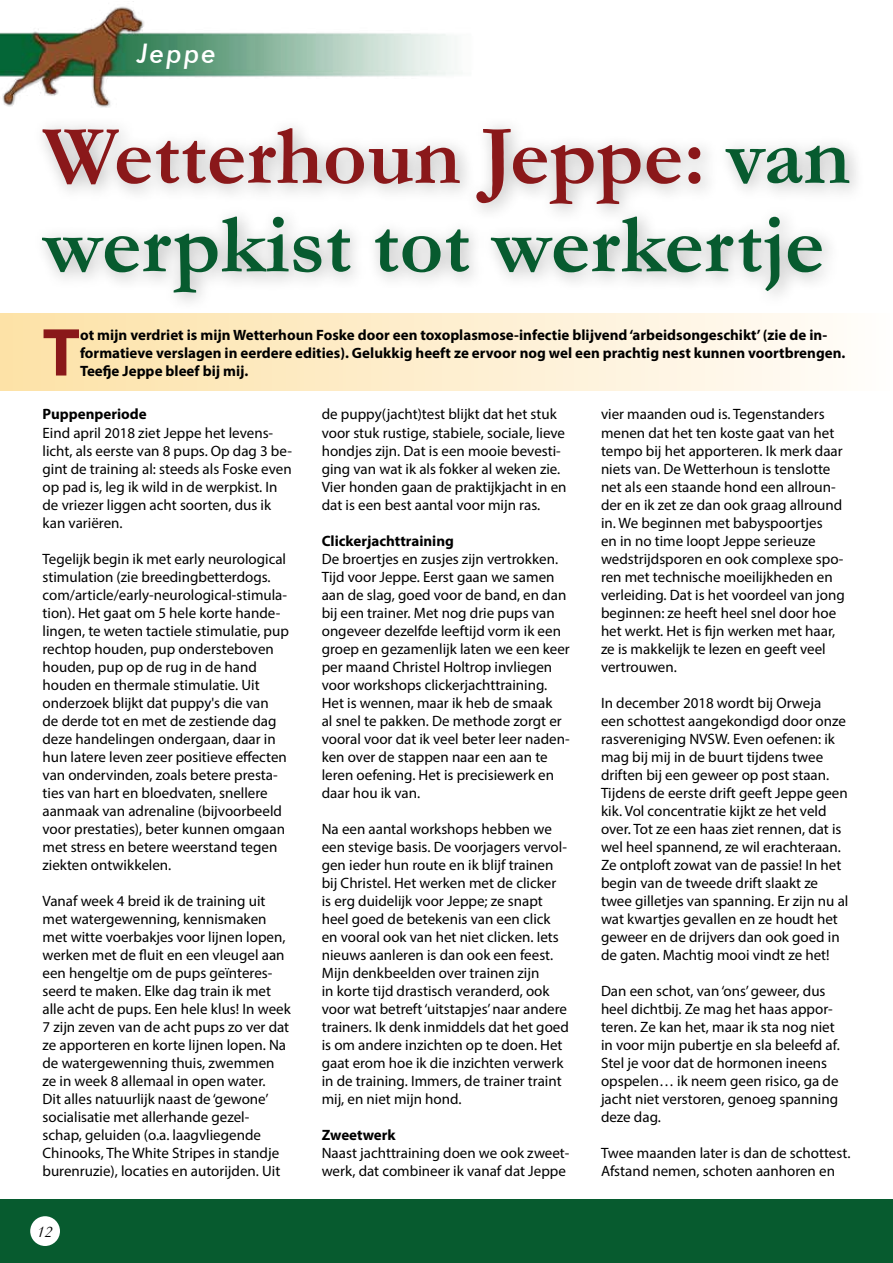
<style>
.page{position:relative;width:893px;height:1263px;background:#fff}
.page>*{position:absolute;margin:0;border:0;box-sizing:border-box;transform-origin:0 0}
.t1{font:700 84.9px/88.5px "Garamond";color:#075b2f}
.t2{font:700 68.4px "Myriad Pro";color:#8a181a}
.t3{font:italic 500 27px "Futura BT";letter-spacing:.075em;color:#fff}
.t4{font:italic 16.5px "Garamond";color:#000}
.t5{font:15px/18px "Myriad Pro";color:#000}
.t6{font:700 15px/18px "Myriad Pro";color:#000}
.s1{color:#8a181a}
</style>
<div class="page">
<div style="left:0;top:1199px;width:893px;height:64px;background:#075b2f"></div>
<div style="left:30px;top:1216px;width:30px;height:30px;background:#fff;border-radius:50%"></div>
<div style="left:30px;top:115px;width:838px;height:197px;background:#000;opacity:.3"></div>
<div style="left:0;top:314px;width:893px;height:76px;background:linear-gradient(to right,#fde1a6,#fffdfa)"></div>
<img style="left:0;top:1px;width:456px;height:106px">
<h3 class="t3" style="left:137px;top:37px;width:80px">Jeppe</h3>
<h1 class="t1" style="left:43px;top:112px;width:809px"><span class="s1">Wetterhoun Jeppe:</span> van werpkist tot werkertje</h1>
<h2 class="t2" style="left:43px;top:308px;width:39px">T</h2>
<p class="t6" style="left:80px;top:325px;width:767px">ot mijn verdriet is mijn Wetterhoun Foske door een toxoplasmose-infectie blijvend ‘arbeidsongeschikt’ (zie de in&shy;formatieve verslagen in eerdere edities). Gelukkig heeft ze ervoor nog wel een prachtig nest kunnen voortbrengen.<br>Teefje Jeppe bleef bij mij.</p>
<p class="t6" style="left:43px;top:405px;width:106px">Puppenperiode</p>
<p class="t5" style="left:43px;top:423px;width:251px">Eind april 2018 ziet Jeppe het levens&shy;licht, als eerste van 8 pups. Op dag 3 be&shy;gint de training al: steeds als Foske even op pad is, leg ik wild in de werpkist. In de vriezer liggen acht soorten, dus ik kan variëren.</p>
<p class="t5" style="left:43px;top:549px;width:248px">Tegelijk begin ik met early neurological stimulation (zie breedingbetterdogs. com/article/early-neurological-stimula&shy;tion). Het gaat om 5 hele korte hande&shy;lingen, te weten tactiele stimulatie, pup rechtop houden, pup ondersteboven houden, pup op de rug in de hand houden en thermale stimulatie. Uit onderzoek blijkt dat puppy's die van<br>de derde tot en met de zestiende dag deze handelingen ondergaan, daar in hun latere leven zeer positieve effecten van ondervinden, zoals betere presta&shy;ties van hart en bloedvaten, snellere aanmaak van adrenaline (bijvoorbeeld voor prestaties), beter kunnen omgaan met stress en betere weerstand tegen ziekten ontwikkelen.</p>
<p class="t5" style="left:43px;top:891px;width:250px">Vanaf week 4 breid ik de training uit met watergewenning, kennismaken met witte voerbakjes voor lijnen lopen, werken met de fluit en een vleugel aan een hengeltje om de pups geïnteres&shy;seerd te maken. Elke dag train ik met alle acht de pups. Een hele klus! In week 7 zijn zeven van de acht pups zo ver dat ze apporteren en korte lijnen lopen. Na de watergewenning thuis, zwemmen ze in week 8 allemaal in open water.<br>Dit alles natuurlijk naast de ‘gewone’ socialisatie met allerhande gezel&shy;schap, geluiden (o.a. laagvliegende Chinooks, The White Stripes in standje burenruzie), locaties en autorijden. Uit</p>
<p class="t5" style="left:322px;top:405px;width:246px">de puppy(jacht)test blijkt dat het stuk voor stuk rustige, stabiele, sociale, lieve hondjes zijn. Dat is een mooie bevesti&shy;ging van wat ik als fokker al weken zie.<br>Vier honden gaan de praktijkjacht in en dat is een best aantal voor mijn ras.</p>
<p class="t6" style="left:322px;top:531px;width:134px">Clickerjachttraining</p>
<p class="t5" style="left:322px;top:549px;width:250px">De broertjes en zusjes zijn vertrokken.<br>Tijd voor Jeppe. Eerst gaan we samen aan de slag, goed voor de band, en dan bij een trainer. Met nog drie pups van ongeveer dezelfde leeftijd vorm ik een groep en gezamenlijk laten we een keer per maand Christel Holtrop invliegen voor workshops clickerjachttraining.<br>Het is wennen, maar ik heb de smaak<br>al snel te pakken. De methode zorgt er vooral voor dat ik veel beter leer naden&shy;ken over de stappen naar een aan te leren oefening. Het is precisiewerk en daar hou ik van.</p>
<p class="t5" style="left:322px;top:819px;width:249px">Na een aantal workshops hebben we een stevige basis. De voorjagers vervol&shy;gen ieder hun route en ik blijf trainen bij Christel. Het werken met de clicker is erg duidelijk voor Jeppe; ze snapt heel goed de betekenis van een click en vooral ook van het niet clicken. Iets nieuws aanleren is dan ook een feest.<br>Mijn denkbeelden over trainen zijn<br>in korte tijd drastisch veranderd, ook voor wat betreft ‘uitstapjes’ naar andere trainers. Ik denk inmiddels dat het goed is om andere inzichten op te doen. Het gaat erom hoe ik die inzichten verwerk in de training. Immers, de trainer traint mij, en niet mijn hond.</p>
<p class="t6" style="left:322px;top:1125px;width:75px">Zweetwerk</p>
<p class="t5" style="left:322px;top:1143px;width:249px">Naast jachttraining doen we ook zweet&shy;werk, dat combineer ik vanaf dat Jeppe</p>
<p class="t5" style="left:601px;top:405px;width:245px">vier maanden oud is. Tegenstanders menen dat het ten koste gaat van het tempo bij het apporteren. Ik merk daar niets van. De Wetterhoun is tenslotte net als een staande hond een allroun&shy;der en ik zet ze dan ook graag allround in. We beginnen met babyspoortjes<br>en in no time loopt Jeppe serieuze wedstrijdsporen en ook complexe spo&shy;ren met technische moeilijkheden en verleiding. Dat is het voordeel van jong beginnen: ze heeft heel snel door hoe het werkt. Het is fijn werken met haar, ze is makkelijk te lezen en geeft veel vertrouwen.</p>
<p class="t5" style="left:601px;top:693px;width:249px">In december 2018 wordt bij Orweja<br>een schottest aangekondigd door onze rasvereniging NVSW. Even oefenen: ik mag bij mij in de buurt tijdens twee driften bij een geweer op post staan.<br>Tijdens de eerste drift geeft Jeppe geen kik. Vol concentratie kijkt ze het veld over. Tot ze een haas ziet rennen, dat is wel heel spannend, ze wil erachteraan.<br>Ze ontploft zowat van de passie! In het begin van de tweede drift slaakt ze twee gilletjes van spanning. Er zijn nu al wat kwartjes gevallen en ze houdt het geweer en de drijvers dan ook goed in de gaten. Machtig mooi vindt ze het!</p>
<p class="t5" style="left:601px;top:981px;width:240px">Dan een schot, van ‘ons’ geweer, dus heel dichtbij. Ze mag het haas appor&shy;teren. Ze kan het, maar ik sta nog niet in voor mijn pubertje en sla beleefd af.<br>Stel je voor dat de hormonen ineens opspelen… ik neem geen risico, ga de jacht niet verstoren, genoeg spanning deze dag.</p>
<p class="t5" style="left:601px;top:1143px;width:251px">Twee maanden later is dan de schottest.<br>Afstand nemen, schoten aanhoren en</p>
<p class="t4" style="left:37px;top:1220px;width:17px">12</p>
</div>
